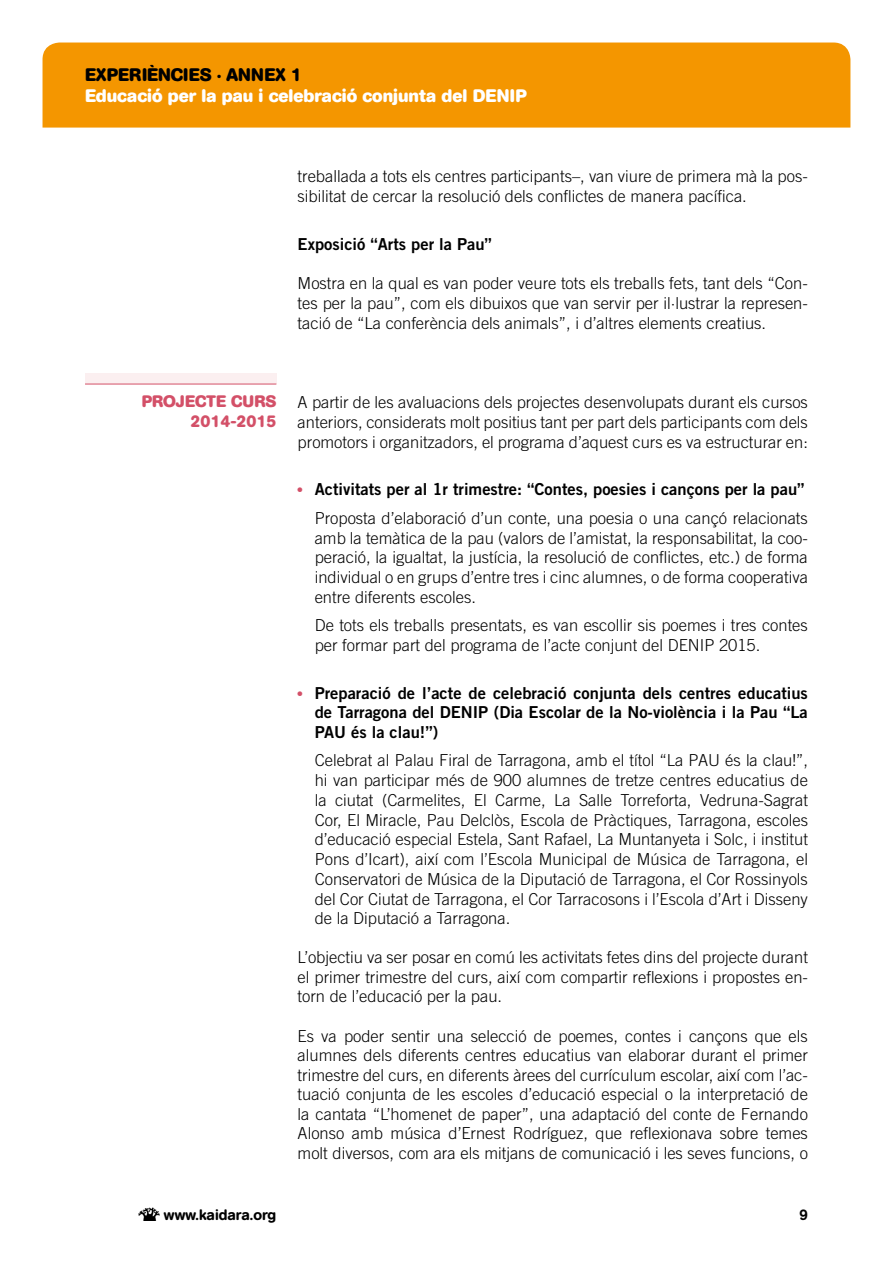
<style>
.page{position:relative;width:893px;height:1263px;background:#fff}
.page>*{position:absolute;margin:0;border:0;box-sizing:border-box;transform-origin:0 0}
.t1{font:700 18px "AG Book Rounded";color:#fff}
.t2{font:700 18px "AG Book Rounded";letter-spacing:.02em;color:#000}
.t3{font:300 16.5px/19.8px "Trade Gothic";color:#000;text-align:justify}
.t4{font:16.5px/19.5px "Trade Gothic Bold Two";color:#000;text-align:justify}
.t5{font:700 16.5px/19.8px "AG Book Rounded";color:#d35068;text-align:right}
.t6{font:500 15px "AG Book Rounded";color:#000}
.s1{font-family:"AG Book Rounded";font-weight:700;font-size:15px;color:#d35068}
</style>
<div class="page">
<img style="left:139px;top:1207px;width:20px;height:13px">
<div style="left:43px;top:43px;width:807px;height:85px;background:#f49600"></div>
<div style="left:85px;top:373px;width:191px;height:11px;background:#fbeff0"></div>
<hr style="left:85px;top:384px;width:191px;height:1px;background:#d35068">
<p class="t2" style="left:85px;top:64px;width:218px">EXPERIÈNCIES · ANNEX 1</p>
<p class="t1" style="left:85px;top:86px;width:443px">Educació per la pau i celebració conjunta del DENIP</p>
<p class="t3" style="left:298px;top:166px;width:512px">treballada a tots els centres participants–, van viure de primera mà la pos&shy;sibilitat de cercar la resolució dels conflictes de manera pacífica.</p>
<p class="t4" style="left:298px;top:234px;width:196px">Exposició “Arts per la Pau”</p>
<p class="t3" style="left:298px;top:273px;width:512px">Mostra en la qual es van poder veure tots els treballs fets, tant dels “Con&shy;tes per la pau”, com els dibuixos que van servir per il·lustrar la represen&shy;tació de “La conferència dels animals”, i d’altres elements creatius.</p>
<p class="t5" style="left:142px;top:392px;width:136px">PROJECTE CURS<br>2014-2015</p>
<p class="t3" style="left:298px;top:392px;width:512px">A partir de les avaluacions dels projectes desenvolupats durant els cursos anteriors, considerats molt positius tant per part dels participants com dels promotors i organitzadors, el programa d’aquest curs es va estructurar en:</p>
<p class="t4" style="left:298px;top:479px;width:508px"><span class="s1">•</span> Activitats per al 1r trimestre: “Contes, poesies i cançons per la pau”</p>
<p class="t3" style="left:315px;top:508px;width:495px">Proposta d’elaboració d’un conte, una poesia o una cançó relacionats amb la temàtica de la pau (valors de l’amistat, la responsabilitat, la coo&shy;peració, la igualtat, la justícia, la resolució de conflictes, etc.) de forma individual o en grups d’entre tres i cinc alumnes, o de forma cooperativa entre diferents escoles.</p>
<p class="t3" style="left:315px;top:615px;width:495px">De tots els treballs presentats, es van escollir sis poemes i tres contes per formar part del programa de l’acte conjunt del DENIP 2015.</p>
<p class="t4" style="left:315px;top:683px;width:495px;text-indent:-17px"><span class="s1">•</span> Preparació de l’acte de celebració conjunta dels centres educatius de Tarragona del DENIP (Dia Escolar de la No-violència i la Pau “La PAU és la clau!”)</p>
<p class="t3" style="left:315px;top:750px;width:495px">Celebrat al Palau Firal de Tarragona, amb el títol “La PAU és la clau!”, hi van participar més de 900 alumnes de tretze centres educatius de la ciutat (Carmelites, El Carme, La Salle Torreforta, Vedruna-Sagrat Cor, El Miracle, Pau Delclòs, Escola de Pràctiques, Tarragona, escoles d’educació especial Estela, Sant Rafael, La Muntanyeta i Solc, i institut Pons d’Icart), així com l’Escola Municipal de Música de Tarragona, el Conservatori de Música de la Diputació de Tarragona, el Cor Rossinyols del Cor Ciutat de Tarragona, el Cor Tarracosons i l’Escola d’Art i Disseny de la Diputació a Tarragona.</p>
<p class="t3" style="left:298px;top:947px;width:512px">L’objectiu va ser posar en comú les activitats fetes dins del projecte durant el primer trimestre del curs, així com compartir reflexions i propostes en&shy;torn de l’educació per la pau.</p>
<p class="t3" style="left:298px;top:1026px;width:512px">Es va poder sentir una selecció de poemes, contes i cançons que els alumnes dels diferents centres educatius van elaborar durant el primer trimestre del curs, en diferents àrees del currículum escolar, així com l’ac&shy;tuació conjunta de les escoles d’educació especial o la interpretació de la cantata “L’homenet de paper”, una adaptació del conte de Fernando Alonso amb música d’Ernest Rodríguez, que reflexionava sobre temes molt diversos, com ara els mitjans de comunicació i les seves funcions, o</p>
<p class="t6" style="left:164px;top:1206px;width:114px">www.kaidara.org</p>
<p class="t6" style="left:799px;top:1206px;width:10px">9</p>
</div>
